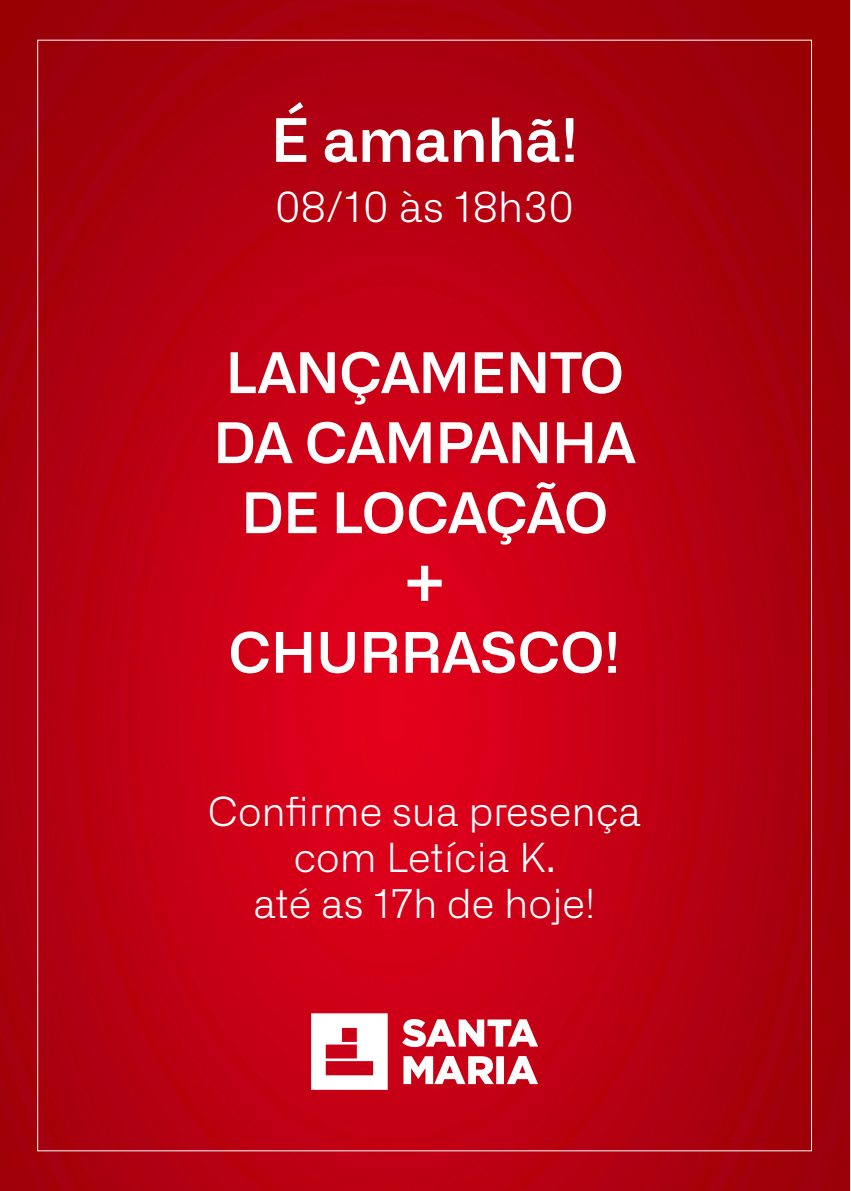
<style>
.page{position:relative;width:851px;height:1191px;background:#fff}
.page>*{position:absolute;margin:0;border:0;box-sizing:border-box;transform-origin:0 0}
.t1{font:600 70px "Alliance No.2";color:#fff}
.t2{font:600 60px "Alliance No.2";color:#fff}
.t3{font:600 56px/70px "Alliance No.2";color:#fff;text-align:center}
.t4{font:300 42px "Alliance No.2";color:#fff}
.t5{font:300 40px/46px "Alliance No.2";color:#fff;text-align:center}
</style>
<div class="page">
<img style="left:0;top:0;width:850px;height:1191px">
<svg style="left:311px;top:1013px;width:76px;height:76px"></svg>
<svg style="left:402px;top:1019px;width:136px;height:65px"></svg>
<h2 class="t2" style="left:271px;top:102px;width:309px">É amanhã!</h2>
<p class="t4" style="left:275px;top:190px;width:301px">08/10 às 18h30</p>
<h3 class="t3" style="left:213px;top:336px;width:424px">LANÇAMENTO<br>DA CAMPANHA<br>DE LOCAÇÃO</h3>
<h1 class="t1" style="left:402px;top:536px;width:45px">+</h1>
<h3 class="t3" style="left:229px;top:616px;width:393px">CHURRASCO!</h3>
<p class="t5" style="left:208px;top:792px;width:434px">Confirme sua presença com Letícia K.<br>até as 17h de hoje!</p>
</div>
